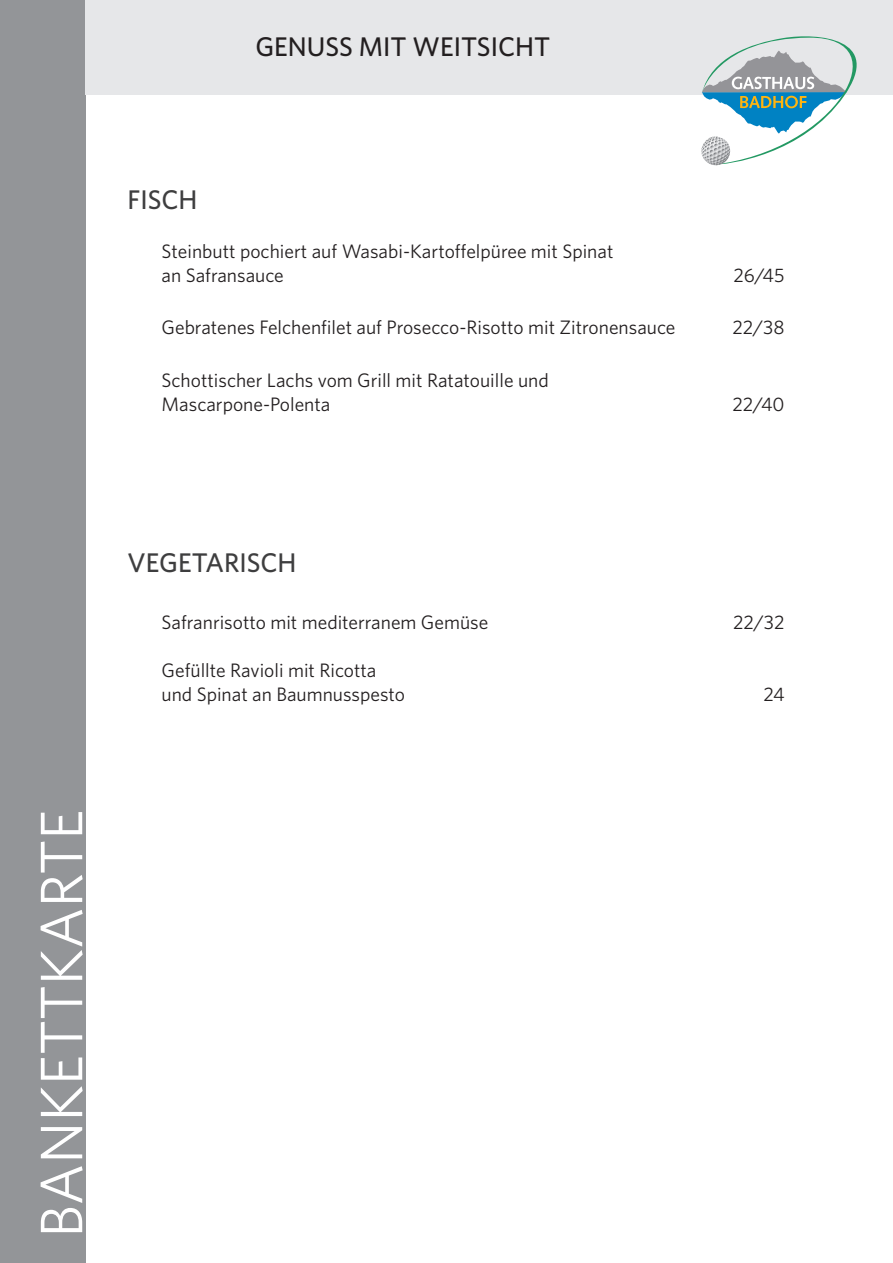
<style>
.page{position:relative;width:893px;height:1263px;background:#fff}
.page>*{position:absolute;margin:0;border:0;box-sizing:border-box;transform-origin:0 0}
.t1{font:60px "Whitney";color:#fff}
.t2{font:500 27px "Whitney";color:#231f20}
.t3{font:500 27px "Whitney";color:#3e3e3f}
.t4{font:19.5px/24px "Whitney";color:#231f20}
</style>
<div class="page">
<div style="left:0;top:0;width:85px;height:1263px;background:#939598"></div>
<div style="left:85px;top:0;width:808px;height:94px;background:#e6e7e9"></div>
<svg style="left:700px;top:36px;width:157px;height:130px"></svg>
<h2 class="t2" style="left:255px;top:28px;width:296px">GENUSS MIT WEITSICHT</h2>
<h2 class="t3" style="left:128px;top:181px;width:72px">FISCH</h2>
<p class="t4" style="left:162px;top:239px;width:453px">Steinbutt pochiert auf Wasabi-Kartoffelpüree mit Spinat an Safransauce</p>
<p class="t4" style="left:733px;top:263px;width:53px">26/45</p>
<p class="t4" style="left:162px;top:315px;width:515px">Gebratenes Felchenfilet auf Prosecco-Risotto mit Zitronensauce</p>
<p class="t4" style="left:732px;top:315px;width:54px">22/38</p>
<p class="t4" style="left:162px;top:368px;width:389px">Schottischer Lachs vom Grill mit Ratatouille und<br>Mascarpone-Polenta</p>
<p class="t4" style="left:733px;top:392px;width:54px">22/40</p>
<h1 class="t1" style="left:22px;top:1238px;width:430px;rotate:-90deg">BANKETTKARTE</h1>
<h2 class="t3" style="left:128px;top:544px;width:170px">VEGETARISCH</h2>
<p class="t4" style="left:162px;top:609px;width:328px">Safranrisotto mit mediterranem Gemüse</p>
<p class="t4" style="left:733px;top:609px;width:53px">22/32</p>
<p class="t4" style="left:162px;top:657px;width:245px">Gefüllte Ravioli mit Ricotta und Spinat an Baumnusspesto</p>
<p class="t4" style="left:763px;top:681px;width:23px">24</p>
</div>
